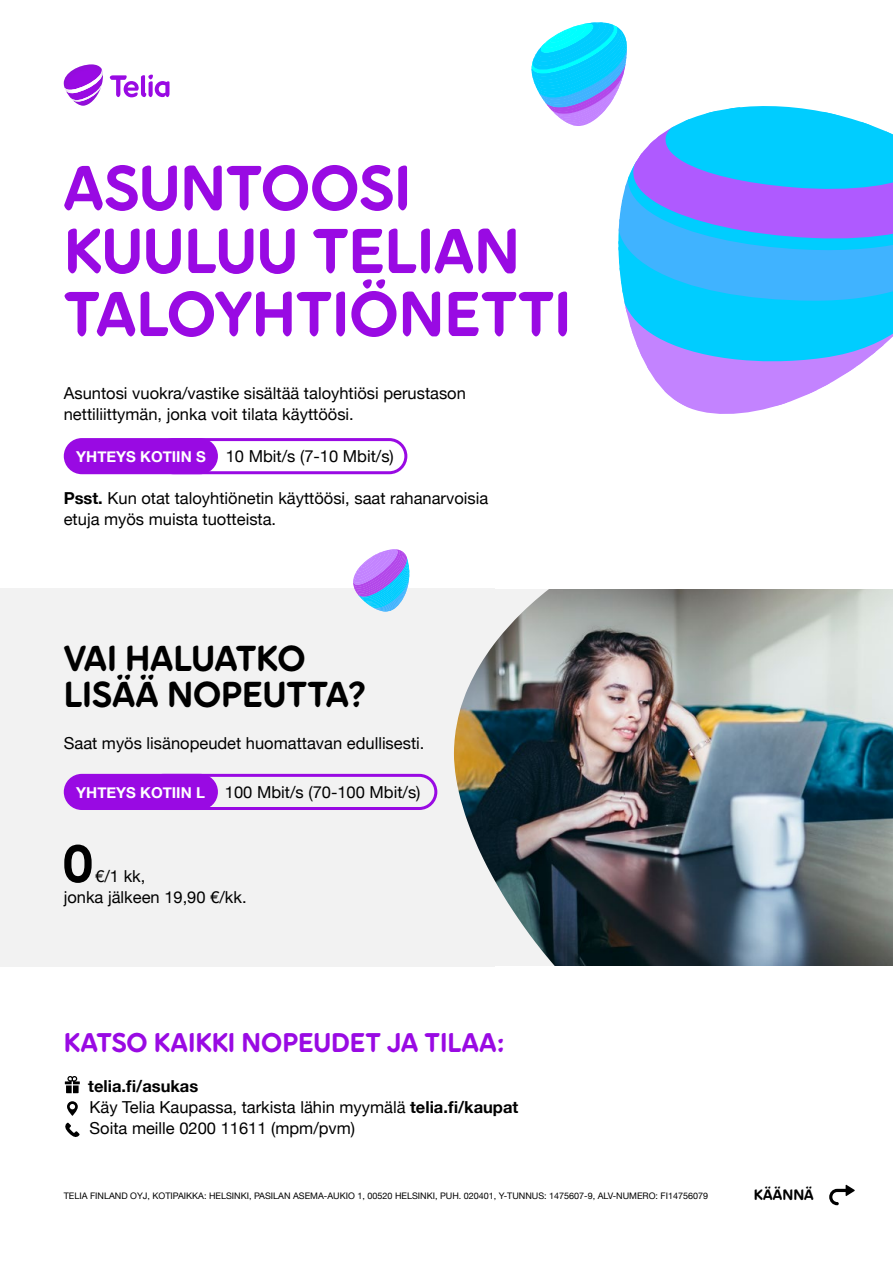
<style>
.page{position:relative;width:893px;height:1263px;background:#fff}
.page>*{position:absolute;margin:0;border:0;box-sizing:border-box;transform-origin:0 0}
.t1{font:63px/63px "Pebble CAPS";color:#990ae3}
.t2{font:52.5px "Pebble CAPS";color:#000}
.t3{font:36px/36px "Pebble CAPS";color:#000}
.t4{font:27px "Pebble CAPS";color:#990ae3}
.t5{font:16.5px/21px "Helvetica Neue";color:#000}
.t6{font:15px "Pebble CAPS";color:#000}
.t7{font:9px "Helvetica Neue";color:#000}
.s1{font-weight:700;font-size:15px;color:#fff}
.s2{font-weight:700}
</style>
<div class="page">
<div style="left:0;top:588px;width:893px;height:378px;background:#f2f2f2"></div>
<div style="left:64px;top:438px;width:154px;height:36px;background:#990ae3;border-radius:18px"></div>
<div style="left:156px;top:438px;width:251px;height:36px;border:3px solid #990ae3;border-radius:17px"></div>
<div style="left:146px;top:774px;width:291px;height:36px;border:3px solid #990ae3;border-radius:17px"></div>
<div style="left:64px;top:774px;width:154px;height:36px;background:#990ae3;border-radius:18px"></div>
<svg style="left:67px;top:1101px;width:11px;height:15px"></svg>
<svg style="left:65px;top:1122px;width:15px;height:15px"></svg>
<svg style="left:65px;top:1076px;width:15px;height:17px"></svg>
<img style="left:454px;top:588px;width:439px;height:379px">
<svg style="left:63px;top:22px;width:563px;height:104px"></svg>
<div style="left:495px;top:966px;width:398px;height:169px;background:#fff"></div>
<svg style="left:683px;top:405px;width:97px;height:6px"></svg>
<svg style="left:605px;top:101px;width:199px;height:304px;fill:#c68aff"></svg>
<svg style="left:606px;top:389px;width:213px;height:7px"></svg>
<svg style="left:606px;top:75px;width:229px;height:314px;fill:#c383ff"></svg>
<svg style="left:609px;top:66px;width:242px;height:314px;fill:#c383ff"></svg>
<svg style="left:610px;top:57px;width:254px;height:313px;fill:#c383ff"></svg>
<svg style="left:614px;top:51px;width:262px;height:310px"></svg>
<svg style="left:617px;top:45px;width:276px;height:307px;fill:#00cdff"></svg>
<svg style="left:623px;top:40px;width:270px;height:293px;fill:#00cdff"></svg>
<svg style="left:629px;top:40px;width:264px;height:280px;fill:#00cdff"></svg>
<svg style="left:637px;top:40px;width:256px;height:264px"></svg>
<svg style="left:646px;top:40px;width:247px;height:247px;fill:#40b3ff"></svg>
<svg style="left:658px;top:40px;width:235px;height:227px;fill:#40b3ff"></svg>
<svg style="left:672px;top:40px;width:221px;height:205px"></svg>
<svg style="left:688px;top:48px;width:205px;height:175px"></svg>
<svg style="left:353px;top:549px;width:57px;height:63px"></svg>
<svg style="left:829px;top:1184px;width:26px;height:21px"></svg>
<h1 class="t1" style="left:64px;top:157px;width:509px">ASUNTOOSI<br>KUULUU TELIAN<br>TALOYHTIÖNETTI</h1>
<p class="t5" style="left:64px;top:384px;width:404px">Asuntosi vuokra/vastike sisältää taloyhtiösi perustason nettiliittymän, jonka voit tilata käyttöösi.</p>
<p class="t5" style="left:76px;top:447px;width:319px"><span class="s1">YHTEYS KOTIIN S</span> 10 Mbit/s (7-10 Mbit/s)</p>
<p class="t5" style="left:64px;top:489px;width:426px"><span class="s2">Psst.</span> Kun otat taloyhtiönetin käyttöösi, saat rahanarvoisia etuja myös muista tuotteista.</p>
<h3 class="t3" style="left:64px;top:641px;width:303px">VAI HALUATKO<br>LISÄÄ NOPEUTTA?</h3>
<p class="t5" style="left:64px;top:733px;width:362px">Saat myös lisänopeudet huomattavan edullisesti.</p>
<p class="t5" style="left:76px;top:783px;width:346px"><span class="s1">YHTEYS KOTIIN L</span> 100 Mbit/s (70-100 Mbit/s)</p>
<h2 class="t2" style="left:63px;top:831px;width:32px">0</h2>
<p class="t5" style="left:64px;top:867px;width:184px;text-indent:31px">€/1 kk,<br>jonka jälkeen 19,90 €/kk.</p>
<h3 class="t4" style="left:64px;top:1025px;width:442px">KATSO KAIKKI NOPEUDET JA TILAA:</h3>
<p class="t5" style="left:88px;top:1077px;width:431px"><span class="s2">telia.fi/asukas<br></span>Käy Telia Kaupassa, tarkista lähin myymälä <span class="s2">telia.fi/kaupat<br></span>Soita meille 0200 11611 (mpm/pvm)</p>
<p class="t7" style="left:64px;top:1189px;width:646px">TELIA FINLAND OYJ, KOTIPAIKKA: HELSINKI, PASILAN ASEMA-AUKIO 1, 00520 HELSINKI, PUH. 020401, Y-TUNNUS: 1475607-9, ALV-NUMERO: FI14756079</p>
<p class="t6" style="left:754px;top:1185px;width:62px">KÄÄNNÄ</p>
</div>
